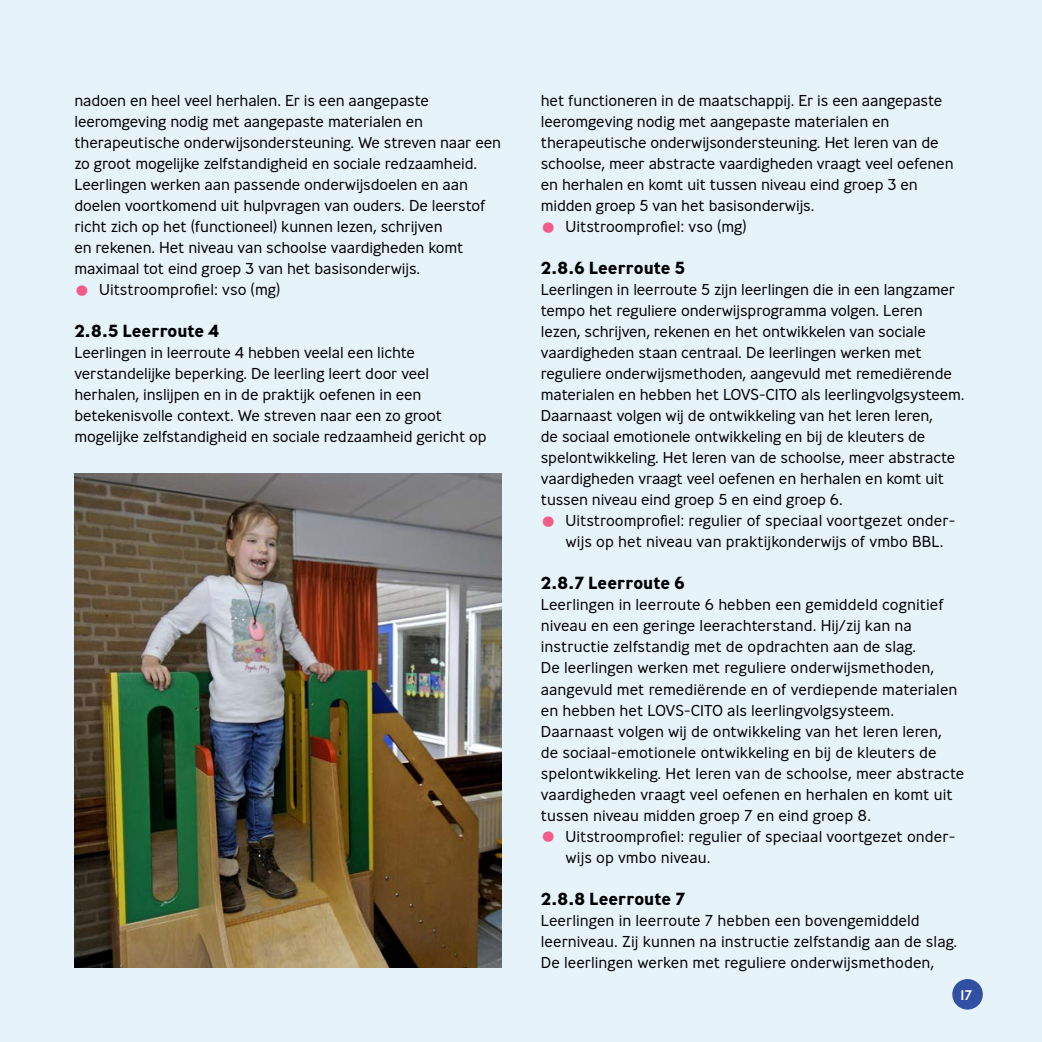
<style>
.page{position:relative;width:1042px;height:1042px;background:#e6f3fa}
.page>*{position:absolute;margin:0;border:0;box-sizing:border-box;transform-origin:0 0}
.tussenkop{font:700 17.5px "Ministry";color:#000}
.plat{font:300 15.75px/21px "Ministry";letter-spacing:-.01em;color:#000}
.t1{font:500 14px "Ministry";color:#fff}
.s1{font-weight:700;font-size:28px;color:#f35c88}
</style>
<div class="page">
<img style="left:74px;top:473px;width:427px;height:494px">
<div style="left:952px;top:979px;width:31px;height:30px;background:#3250a2;border-radius:50%"></div>
<p class="plat" style="left:74px;top:90px;width:428px">nadoen en heel veel herhalen. Er is een aangepaste leeromgeving nodig met aangepaste materialen en therapeutische onderwijsondersteuning. We streven naar een zo groot mogelijke zelfstandigheid en sociale redzaamheid.<br>Leerlingen werken aan passende onderwijsdoelen en aan doelen voortkomend uit hulpvragen van ouders. De leerstof richt zich op het (functioneel) kunnen lezen, schrijven<br>en rekenen. Het niveau van schoolse vaardigheden komt maximaal tot eind groep 3 van het basisonderwijs.</p>
<p class="plat" style="left:74px;top:279px;width:208px"><span class="s1">•</span> Uitstroomprofiel: vso (mg)</p>
<p class="tussenkop" style="left:74px;top:320px;width:147px">2.8.5 Leerroute 4</p>
<p class="plat" style="left:74px;top:342px;width:414px">Leerlingen in leerroute 4 hebben veelal een lichte verstandelijke beperking. De leerling leert door veel herhalen, inslijpen en in de praktijk oefenen in een betekenisvolle context. We streven naar een zo groot mogelijke zelfstandigheid en sociale redzaamheid gericht op</p>
<p class="plat" style="left:541px;top:90px;width:414px">het functioneren in de maatschappij. Er is een aangepaste leeromgeving nodig met aangepaste materialen en therapeutische onderwijsondersteuning. Het leren van de schoolse, meer abstracte vaardigheden vraagt veel oefenen en herhalen en komt uit tussen niveau eind groep 3 en midden groep 5 van het basisonderwijs.</p>
<p class="plat" style="left:541px;top:216px;width:208px"><span class="s1">•</span> Uitstroomprofiel: vso (mg)</p>
<p class="tussenkop" style="left:541px;top:257px;width:146px">2.8.6 Leerroute 5</p>
<p class="plat" style="left:541px;top:279px;width:425px">Leerlingen in leerroute 5 zijn leerlingen die in een langzamer tempo het reguliere onderwijsprogramma volgen. Leren lezen, schrijven, rekenen en het ontwikkelen van sociale vaardigheden staan centraal. De leerlingen werken met reguliere onderwijsmethoden, aangevuld met remediërende materialen en hebben het LOVS-CITO als leerlingvolgsysteem.<br>Daarnaast volgen wij de ontwikkeling van het leren leren,<br>de sociaal emotionele ontwikkeling en bij de kleuters de spelontwikkeling. Het leren van de schoolse, meer abstracte vaardigheden vraagt veel oefenen en herhalen en komt uit tussen niveau eind groep 5 en eind groep 6.</p>
<p class="plat" style="left:566px;top:510px;width:391px;text-indent:-25px"><span class="s1">•</span> Uitstroomprofiel: regulier of speciaal voortgezet onder&shy;wijs op het niveau van praktijkonderwijs of vmbo BBL.</p>
<p class="tussenkop" style="left:541px;top:572px;width:145px">2.8.7 Leerroute 6</p>
<p class="plat" style="left:541px;top:594px;width:418px">Leerlingen in leerroute 6 hebben een gemiddeld cognitief niveau en een geringe leerachterstand. Hij/zij kan na instructie zelfstandig met de opdrachten aan de slag.<br>De leerlingen werken met reguliere onderwijsmethoden, aangevuld met remediërende en of verdiepende materialen en hebben het LOVS-CITO als leerlingvolgsysteem.</p>
<p class="plat" style="left:541px;top:720px;width:425px">Daarnaast volgen wij de ontwikkeling van het leren leren,<br>de sociaal-emotionele ontwikkeling en bij de kleuters de spelontwikkeling. Het leren van de schoolse, meer abstracte vaardigheden vraagt veel oefenen en herhalen en komt uit tussen niveau midden groep 7 en eind groep 8.</p>
<p class="plat" style="left:566px;top:825px;width:391px;text-indent:-25px"><span class="s1">•</span> Uitstroomprofiel: regulier of speciaal voortgezet onder&shy;wijs op vmbo niveau.</p>
<p class="tussenkop" style="left:541px;top:887px;width:146px">2.8.8 Leerroute 7</p>
<p class="plat" style="left:541px;top:909px;width:418px">Leerlingen in leerroute 7 hebben een bovengemiddeld leerniveau. Zij kunnen na instructie zelfstandig aan de slag.<br>De leerlingen werken met reguliere onderwijsmethoden,</p>
<p class="t1" style="left:960px;top:985px;width:13px">17</p>
</div>
